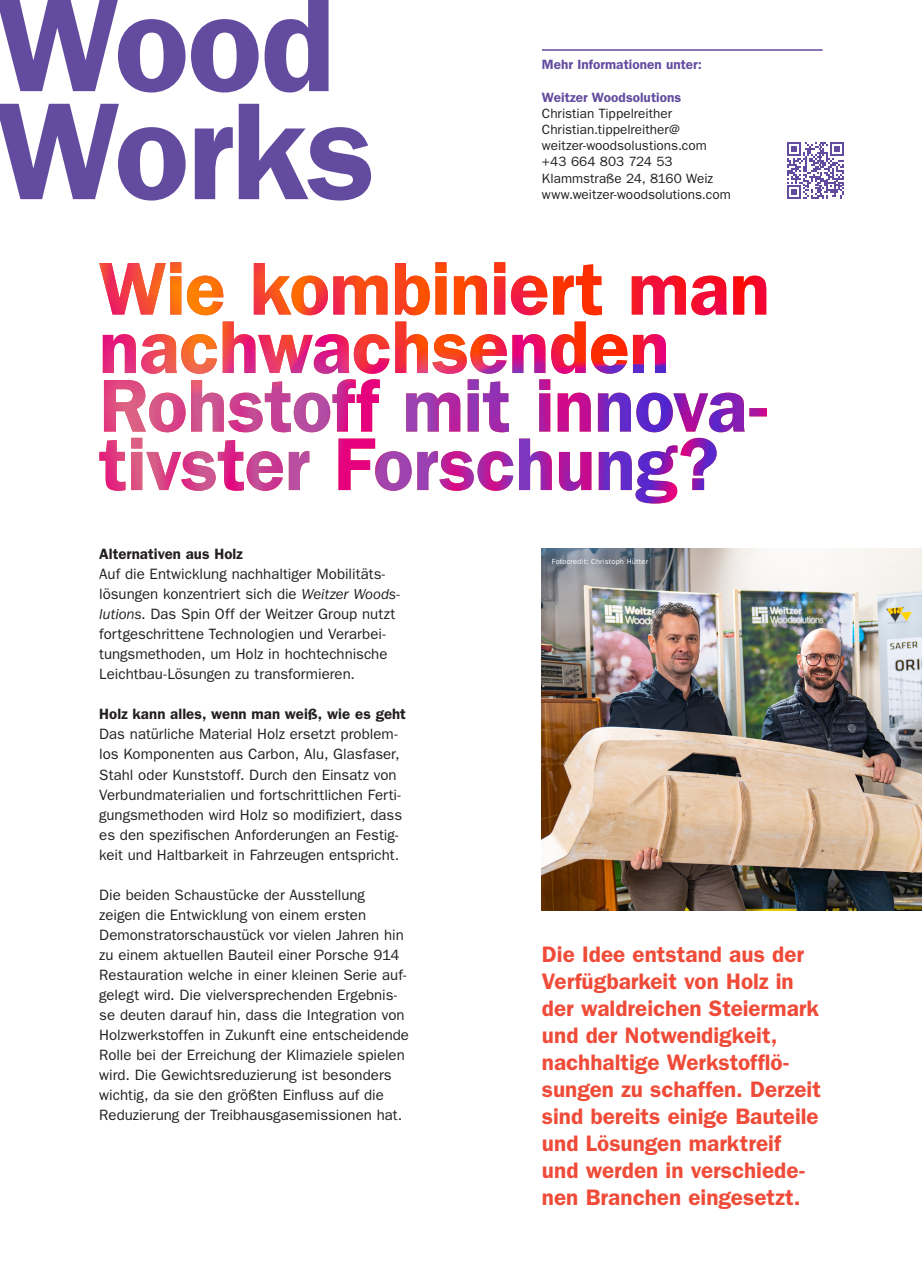
<style>
.page{position:relative;width:922px;height:1276px;background:#fff}
.page>*{position:absolute;margin:0;border:0;box-sizing:border-box;transform-origin:0 0}
.t1{font:600 139px/108px "ITC Franklin Gothic Std";letter-spacing:-.02em;color:#634c9f}
.H3_Zitat_groß{font:600 22.5px/27px "ITC Franklin Gothic Std";color:#ef4b38}
.t2{font:15px/20px "ITC Franklin Gothic Std";color:#231f20}
.t3{font:600 15px "ITC Franklin Gothic Std";letter-spacing:.005em;color:#231f20}
.t4{font:13.5px "ITC Franklin Gothic Std";color:#231f20}
.Adresse{font:600 13.5px "ITC Franklin Gothic Std";letter-spacing:.005em;color:#634c9f}
.t5{font:7.5px "ITC Franklin Gothic Std";letter-spacing:.025em;color:#fff}
.s1{font-style:italic}
</style>
<div class="page">
<hr style="left:542px;top:49px;width:280px;height:2px;background:#634c9f">
<img style="left:99px;top:438px;width:617px;height:65px">
<svg style="left:103px;top:321px;width:663px;height:111px"></svg>
<img style="left:223px;top:321px;width:442px;height:53px">
<img style="left:99px;top:262px;width:667px;height:53px">
<img style="left:542px;top:549px;width:379px;height:361px">
<svg style="left:787px;top:142px;width:56px;height:57px"></svg>
<p class="t1" style="left:-5px;top:-10px;width:381px">Wood<br>Works</p>
<p class="Adresse" style="left:542px;top:57px;width:161px">Mehr Informationen unter:</p>
<p class="Adresse" style="left:542px;top:89px;width:141px">Weitzer Woodsolutions</p>
<p class="t4" style="left:542px;top:105px;width:131px">Christian Tippelreither</p>
<p class="t4" style="left:542px;top:122px;width:139px">Christian.tippelreither@</p>
<p class="t4" style="left:542px;top:138px;width:166px">weitzer-woodsolustions.com</p>
<p class="t4" style="left:542px;top:154px;width:132px">+43 664 803 724 53</p>
<p class="t4" style="left:542px;top:170px;width:173px">Klammstraße 24, 8160 Weiz</p>
<p class="t4" style="left:542px;top:186px;width:190px">www.weitzer-woodsolutions.com</p>
<p class="t3" style="left:99px;top:545px;width:145px">Alternativen aus Holz</p>
<p class="t2" style="left:99px;top:564px;width:302px">Auf die Entwicklung nachhaltiger Mobilitäts&shy;lösungen konzentriert sich die <span class="s1">Weitzer Woods&shy;lutions</span>. Das Spin Off der Weitzer Group nutzt fortgeschrittene Technologien und Verarbei&shy;tungsmethoden, um Holz in hochtechnische Leichtbau-Lösungen zu transformieren.</p>
<p class="t3" style="left:99px;top:705px;width:308px">Holz kann alles, wenn man weiß, wie es geht</p>
<p class="t2" style="left:99px;top:724px;width:304px">Das natürliche Material Holz ersetzt problem&shy;los Komponenten aus Carbon, Alu, Glasfaser, Stahl oder Kunststoff. Durch den Einsatz von Verbundmaterialien und fortschrittlichen Ferti&shy;gungsmethoden wird Holz so modifiziert, dass es den spezifischen Anforderungen an Festig&shy;keit und Haltbarkeit in Fahrzeugen entspricht.</p>
<p class="t2" style="left:99px;top:884px;width:311px">Die beiden Schaustücke der Ausstellung zeigen die Entwicklung von einem ersten Demonstratorschaustück vor vielen Jahren hin zu einem aktuellen Bauteil einer Porsche 914<br>Restauration welche in einer kleinen Serie auf&shy;gelegt wird. Die vielversprechenden Ergebnis&shy;se deuten darauf hin, dass die Integration von Holzwerkstoffen in Zukunft eine entscheidende Rolle bei der Erreichung der Klimaziele spielen wird. Die Gewichtsreduzierung ist besonders wichtig, da sie den größten Einfluss auf die Reduzierung der Treibhausgasemissionen hat.</p>
<p class="t5" style="left:551px;top:557px;width:98px">Fotocredit: Christoph Hütter</p>
<p class="H3_Zitat_groß" style="left:542px;top:941px;width:280px">Die Idee entstand aus der<br>Verfügbarkeit von Holz in der waldreichen Steiermark und der Notwendigkeit, nachhaltige Werkstofflö&shy;sungen zu schaffen. Derzeit sind bereits einige Bauteile und Lösungen marktreif und werden in verschiede&shy;nen Branchen eingesetzt.</p>
</div>
